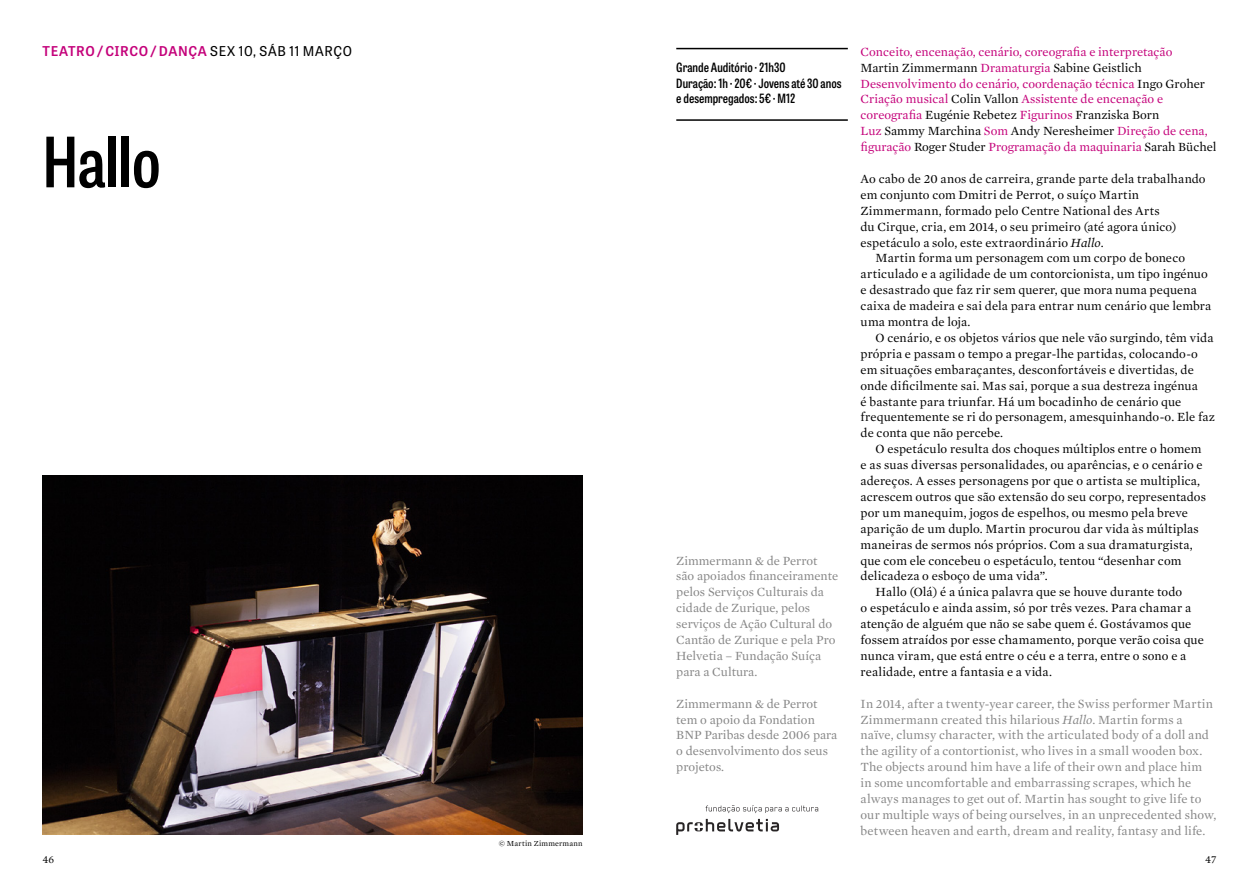
<style>
.page{position:relative;width:1259px;height:893px;background:#fff}
.page>*{position:absolute;margin:0;border:0;box-sizing:border-box;transform-origin:0 0}
.t1{font:600 69px "Tablet Gothic Condensed";letter-spacing:-.005em;color:#000}
.t2{font:600 13.5px "Tablet Gothic";letter-spacing:.04em;color:#c4007a}
.t3{font:12.75px "Mercury Text G1";letter-spacing:.01em;color:#000}
.t4{font:12.75px/15.9px "Mercury Text G1";color:#868686}
.t5{font:12.75px/15.9px "Mercury Text G1";color:#c4007a}
.t6{font:600 12.75px/15.9px "Tablet Gothic Condensed";color:#000}
.t7{font:10.8px "Mercury Text G1";color:#000}
.t8{font:7.8px "Mercury Text G1";letter-spacing:.035em;color:#000}
.s1{font-weight:400;color:#000}
.s2{color:#000}
.s3{font-style:italic}
</style>
<div class="page">
<img style="left:43px;top:475px;width:540px;height:360px">
<hr style="left:676px;top:48px;width:172px;height:1px;background:#000">
<hr style="left:676px;top:119px;width:172px;height:2px;background:#000">
<svg style="left:705px;top:805px;width:113px;height:8px"></svg>
<svg style="left:676px;top:819px;width:103px;height:16px"></svg>
<p class="t2" style="left:43px;top:41px;width:311px">TEATRO / CIRCO / DANÇA <span class="s1">SEX 10, SÁB 11 MARÇO</span></p>
<p class="t5" style="left:860px;top:43px;width:357px">Conceito, encenação, cenário, coreografia e interpretação<br><span class="s2">Martin Zimmermann</span> Dramaturgia <span class="s2">Sabine Geistlich </span>Desenvolvimento do cenário, coordenação técnica <span class="s2">Ingo Groher </span>Criação musical <span class="s2">Colin Vallon</span> Assistente de encenação e coreografia <span class="s2">Eugénie Rebetez</span> Figurinos <span class="s2">Franziska Born<br></span>Luz <span class="s2">Sammy Marchina</span> Som <span class="s2">Andy Neresheimer</span> Direção de cena, figuração <span class="s2">Roger Studer</span> Programação da maquinaria <span class="s2">Sarah Büchel</span></p>
<p class="t3" style="left:860px;top:169px;width:347px">Ao cabo de 20 anos de carreira, grande parte dela trabalhando</p>
<p class="t3" style="left:860px;top:185px;width:280px">em conjunto com Dmitri de Perrot, o suíço Martin</p>
<p class="t3" style="left:860px;top:201px;width:301px">Zimmermann, formado pelo Centre National des Arts</p>
<p class="t3" style="left:860px;top:217px;width:317px">du Cirque, cria, em 2014, o seu primeiro (até agora único)</p>
<p class="t3" style="left:860px;top:233px;width:245px">espetáculo a solo, este extraordinário <span class="s3">Hallo</span>.</p>
<p class="t3" style="left:875px;top:249px;width:311px">Martin forma um personagem com um corpo de boneco</p>
<p class="t3" style="left:860px;top:265px;width:349px">articulado e a agilidade de um contorcionista, um tipo ingénuo</p>
<p class="t3" style="left:860px;top:281px;width:338px">e desastrado que faz rir sem querer, que mora numa pequena</p>
<p class="t3" style="left:860px;top:297px;width:352px">caixa de madeira e sai dela para entrar num cenário que lembra</p>
<p class="t3" style="left:860px;top:313px;width:111px">uma montra de loja.</p>
<p class="t3" style="left:875px;top:328px;width:339px">O cenário, e os objetos vários que nele vão surgindo, têm vida</p>
<p class="t3" style="left:860px;top:344px;width:339px">própria e passam o tempo a pregar-lhe partidas, colocando-o</p>
<p class="t3" style="left:860px;top:360px;width:335px">em situações embaraçantes, desconfortáveis e divertidas, de</p>
<p class="t3" style="left:860px;top:376px;width:339px">onde dificilmente sai. Mas sai, porque a sua destreza ingénua</p>
<p class="t3" style="left:860px;top:392px;width:322px">é bastante para triunfar. Há um bocadinho de cenário que</p>
<p class="t3" style="left:860px;top:408px;width:356px">frequentemente se ri do personagem, amesquinhando-o. Ele faz</p>
<p class="t3" style="left:860px;top:424px;width:144px">de conta que não percebe.</p>
<p class="t3" style="left:875px;top:440px;width:327px">O espetáculo resulta dos choques múltiplos entre o homem</p>
<p class="t3" style="left:860px;top:456px;width:344px">e as suas diversas personalidades, ou aparências, e o cenário e</p>
<p class="t3" style="left:860px;top:472px;width:341px">adereços. A esses personagens por que o artista se multiplica,</p>
<p class="t3" style="left:860px;top:487px;width:347px">acrescem outros que são extensão do seu corpo, representados</p>
<p class="t3" style="left:860px;top:503px;width:329px">por um manequim, jogos de espelhos, ou mesmo pela breve</p>
<p class="t3" style="left:860px;top:519px;width:340px">aparição de um duplo. Martin procurou dar vida às múltiplas</p>
<p class="t3" style="left:860px;top:535px;width:334px">maneiras de sermos nós próprios. Com a sua dramaturgista,</p>
<p class="t3" style="left:860px;top:551px;width:322px">que com ele concebeu o espetáculo, tentou “desenhar com</p>
<p class="t3" style="left:860px;top:567px;width:189px">delicadeza o esboço de uma vida”.</p>
<p class="t3" style="left:875px;top:583px;width:308px">Hallo (Olá) é a única palavra que se houve durante todo</p>
<p class="t3" style="left:860px;top:599px;width:332px">o espetáculo e ainda assim, só por três vezes. Para chamar a</p>
<p class="t3" style="left:860px;top:615px;width:332px">atenção de alguém que não se sabe quem é. Gostávamos que</p>
<p class="t3" style="left:860px;top:631px;width:345px">fossem atraídos por esse chamamento, porque verão coisa que</p>
<p class="t3" style="left:860px;top:646px;width:327px">nunca viram, que está entre o céu e a terra, entre o sono e a</p>
<p class="t3" style="left:860px;top:662px;width:193px">realidade, entre a fantasia e a vida.</p>
<p class="t4" style="left:860px;top:695px;width:357px">In 2014, after a twenty-year career, the Swiss performer Martin Zimmermann created this hilarious <span class="s3">Hallo</span>. Martin forms a naïve, clumsy character, with the articulated body of a doll and the agility of a contortionist, who lives in a small wooden box.<br>The objects around him have a life of their own and place him in some uncomfortable and embarrassing scrapes, which he always manages to get out of. Martin has sought to give life to our multiple ways of being ourselves, in an unprecedented show, between heaven and earth, dream and reality, fantasy and life.</p>
<p class="t6" style="left:676px;top:59px;width:167px">Grande Auditório · 21h30<br>Duração: 1h · 20€ · Jovens até 30 anos e desempregados: 5€ · M12</p>
<h1 class="t1" style="left:43px;top:115px;width:120px">Hallo</h1>
<p class="t4" style="left:676px;top:552px;width:163px">Zimmermann &amp; de Perrot são apoiados financeiramente pelos Serviços Culturais da cidade de Zurique, pelos serviços de Ação Cultural do<br>Cantão de Zurique e pela Pro<br>Helvetia – Fundação Suíça para a Cultura.</p>
<p class="t4" style="left:676px;top:695px;width:163px">Zimmermann &amp; de Perrot tem o apoio da Fondation<br>BNP Paribas desde 2006 para o desenvolvimento dos seus projetos.</p>
<p class="t8" style="left:499px;top:838px;width:85px">© Martin Zimmermann</p>
<p class="t7" style="left:43px;top:852px;width:13px">46</p>
<p class="t7" style="left:1205px;top:852px;width:13px">47</p>
</div>
